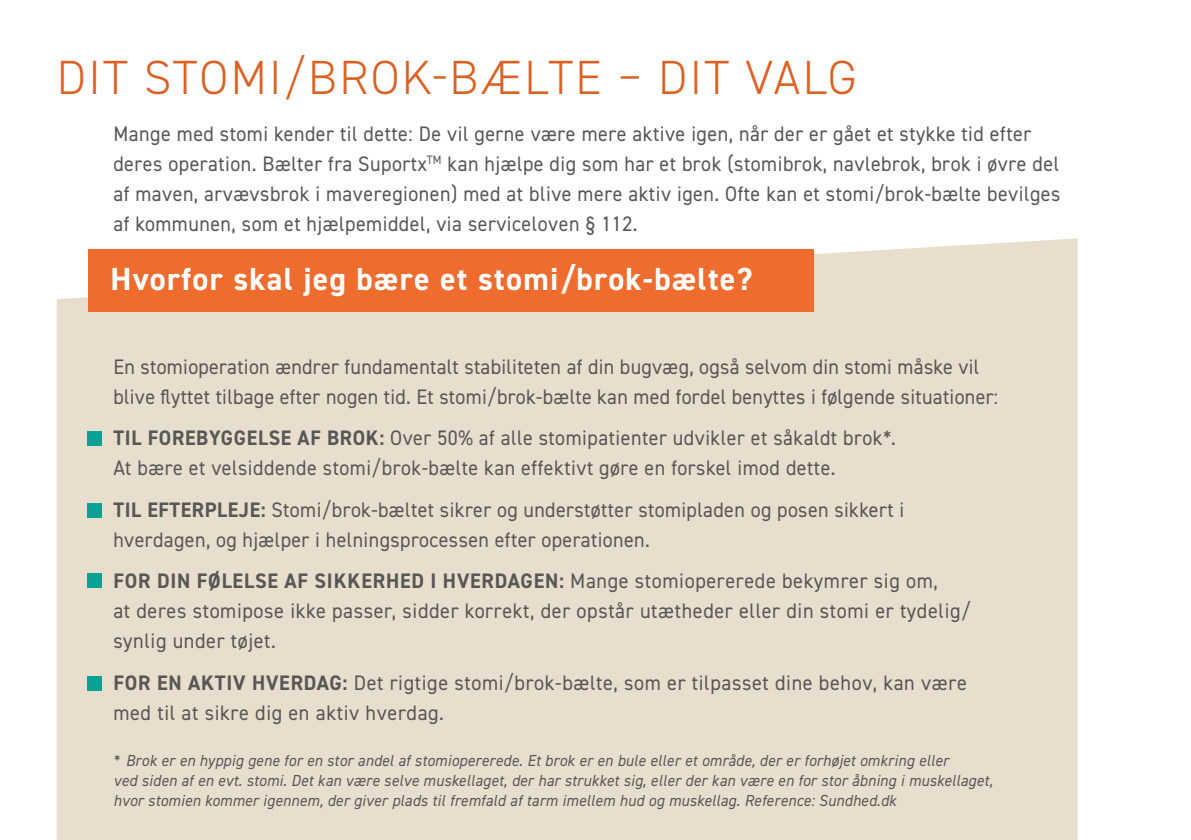
<style>
.page{position:relative;width:1191px;height:840px;background:#fff}
.page>*{position:absolute;margin:0;border:0;box-sizing:border-box;transform-origin:0 0}
.t1{font:300 48px "DIN2014";letter-spacing:.05em;color:#db6123}
.t2{font:700 32px "DIN2014";letter-spacing:.04em;color:#fff}
.t3{font:21px/30px "DIN2014";letter-spacing:.025em;color:#575756;scale:.95 1}
.t4{font:21px/30px "DIN2014";letter-spacing:.025em;color:#575756;scale:.96 1}
.t5{font:italic 16px/20px "DIN2014";letter-spacing:.02em;color:#575756;scale:.95 1}
.s1{font-weight:700}
</style>
<div class="page">
<div style="left:57px;top:238px;width:1020px;height:601px;background:#e8decd"></div>
<div style="left:88px;top:249px;width:726px;height:62px;background:#ed6c2e"></div>
<div style="left:88px;top:430px;width:14px;height:15px;background:#0ba194"></div>
<div style="left:88px;top:502px;width:14px;height:15px;background:#0ba194"></div>
<div style="left:88px;top:572px;width:14px;height:15px;background:#0ba194"></div>
<div style="left:88px;top:675px;width:14px;height:14px;background:#0ba194"></div>
<h1 class="t1" style="left:57px;top:48px;width:801px">DIT STOMI/BROK-BÆLTE – DIT VALG</h1>
<p class="t3" style="left:113px;top:118px;width:998px">Mange med stomi kender til dette: De vil gerne være mere aktive igen, når der er gået et stykke tid efter deres operation. Bælter fra Suportx<sup>TM</sup> kan hjælpe dig som har et brok (stomibrok, navlebrok, brok i øvre del af maven, arvævsbrok i maveregionen) med at blive mere aktiv igen. Ofte kan et stomi/brok-bælte bevilges af kommunen, som et hjælpemiddel, via serviceloven § 112.</p>
<h2 class="t2" style="left:111px;top:257px;width:643px">Hvorfor skal jeg bære et stomi/brok-bælte?</h2>
<p class="t3" style="left:113px;top:351px;width:932px">En stomioperation ændrer fundamentalt stabiliteten af din bugvæg, også selvom din stomi måske vil blive flyttet tilbage efter nogen tid. Et stomi/brok-bælte kan med fordel benyttes i følgende situationer:</p>
<p class="t3" style="left:113px;top:422px;width:825px"><span class="s1">TIL FOREBYGGELSE AF BROK:</span> Over 50% af alle stomipatienter udvikler et såkaldt brok*.<br>At bære et velsiddende stomi/brok-bælte kan effektivt gøre en forskel imod dette.</p>
<p class="t3" style="left:113px;top:494px;width:834px"><span class="s1">TIL EFTERPLEJE:</span> Stomi/brok-bæltet sikrer og understøtter stomipladen og posen sikkert i hverdagen, og hjælper i helningsprocessen efter operationen.</p>
<p class="t4" style="left:113px;top:565px;width:894px"><span class="s1">FOR DIN FØLELSE AF SIKKERHED I HVERDAGEN:</span> Mange stomiopererede bekymrer sig om,<br>at deres stomipose ikke passer, sidder korrekt, der opstår utætheder eller din stomi er tydelig/ synlig under tøjet.</p>
<p class="t4" style="left:113px;top:666px;width:890px"><span class="s1">FOR EN AKTIV HVERDAG:</span> Det rigtige stomi/brok-bælte, som er tilpasset dine behov, kan være med til at sikre dig en aktiv hverdag.</p>
<p class="t5" style="left:113px;top:749px;width:927px">* Brok er en hyppig gene for en stor andel af stomiopererede. Et brok er en bule eller et område, der er forhøjet omkring eller<br>ved siden af en evt. stomi. Det kan være selve muskellaget, der har strukket sig, eller der kan være en for stor åbning i muskellaget, hvor stomien kommer igennem, der giver plads til fremfald af tarm imellem hud og muskellag. Reference: Sundhed.dk</p>
</div>
